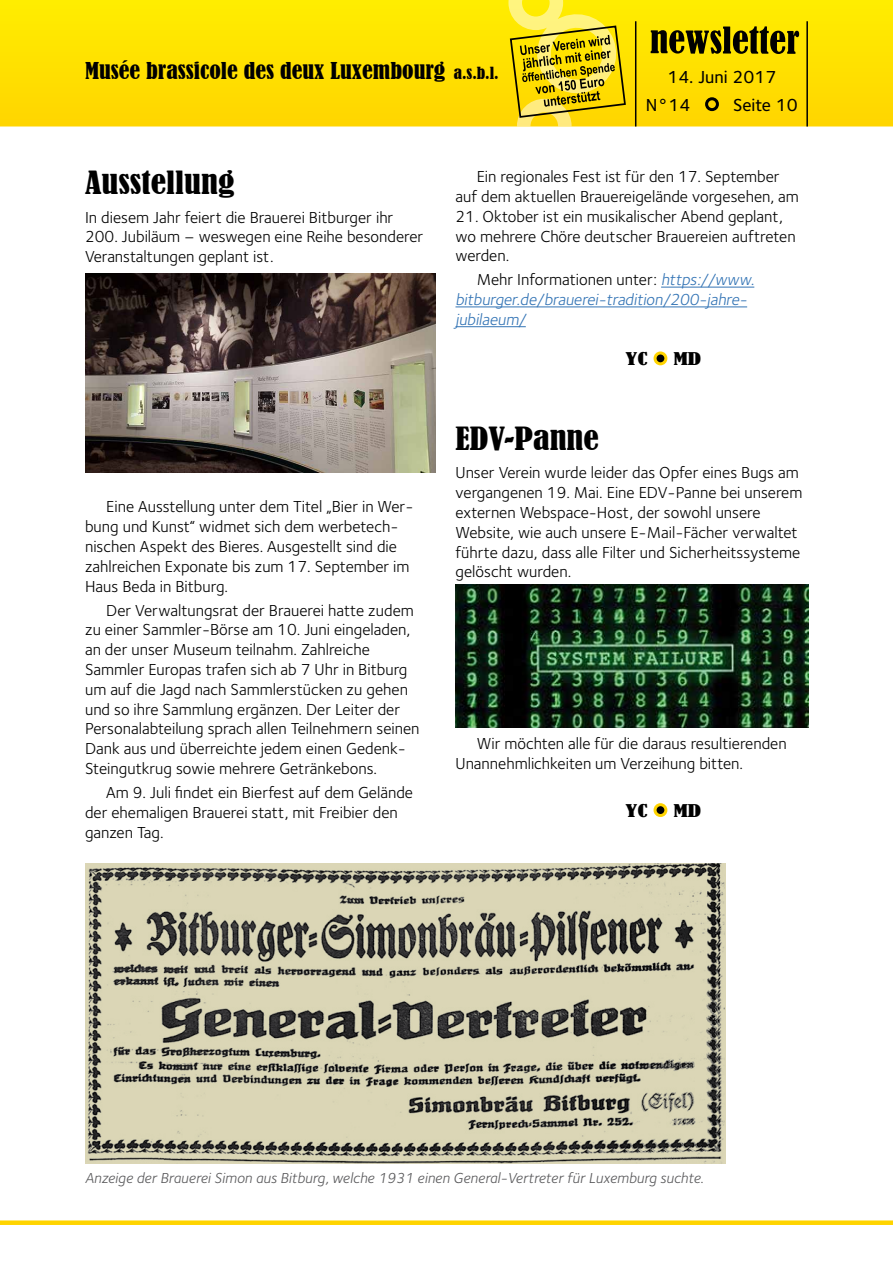
<style>
.page{position:relative;width:893px;height:1263px;background:#fff}
.page>*{position:absolute;margin:0;border:0;box-sizing:border-box;transform-origin:0 0}
.t1{font:condensed 30px "Bernard";color:#000;scale:1.15 1}
.t2{font:condensed 21.75px "Bernard";color:#000;scale:1.1 1}
.t3{font:18px/28.5px "Foundry Sterling Medium CE";color:#000}
.t4{font:16.5px/19.8px "Foundry Sterling Book CE";color:#000}
.t5{font:italic 16.5px/19.8px "Foundry Sterling";color:#3374b5}
.t6{font:condensed 16.5px "Bernard";color:#000;scale:1.5 1}
.t7{font:15px "Foundry Sterling Book Italic CE";color:#58585a}
.s1{font-size:15.75px}
.s2{font-family:"Foundry Sterling";font-style:italic;color:#3374b5}
</style>
<div class="page">
<svg style="left:0;top:0;width:893px;height:126px;background:#fee100"></svg>
<svg style="left:651px;top:26px;width:148px;height:28px;background:#7d7000"></svg>
<div style="left:707px;top:99px;width:10px;height:11px;background:#ffd400;border-radius:50%"></div>
<div style="left:705px;top:97px;width:14px;height:14px;border:3px solid #000;border-radius:50%"></div>
<div style="left:0;top:1220px;width:893px;height:5px;background:#ffd400"></div>
<hr style="left:806px;top:21px;width:2px;height:105px;background:#000">
<svg style="left:453px;top:66px;width:46px;height:14px"></svg>
<svg style="left:508px;top:0;width:129px;height:126px;background:#dbc41e"></svg>
<img style="left:85px;top:274px;width:351px;height:199px">
<hr style="left:661px;top:287px;width:93px;height:1px;background:#3374b5">
<hr style="left:455px;top:306px;width:292px;height:1px;background:#3374b5">
<hr style="left:455px;top:326px;width:71px;height:1px;background:#3374b5">
<div style="left:655px;top:353px;width:11px;height:11px;background:#000;border-radius:50%"></div>
<div style="left:654px;top:351px;width:13px;height:14px;border:3px solid #ffd400;border-radius:50%"></div>
<img style="left:455px;top:585px;width:353px;height:142px">
<div style="left:655px;top:805px;width:11px;height:10px;background:#000;border-radius:50%"></div>
<div style="left:654px;top:803px;width:13px;height:14px;border:3px solid #ffd400;border-radius:50%"></div>
<img style="left:85px;top:863px;width:640px;height:300px">
<h2 class="t2" style="left:85px;top:58px;width:378px">Musée brassicole des deux Luxembourg <span class="s1">a.s.b.l.</span></h2>
<p class="t3" style="left:646px;top:63px;width:132px;text-indent:21px">14. Juni 2017<br>N°14</p>
<p class="t3" style="left:733px;top:91px;width:66px">Seite 10</p>
<h1 class="t1" style="left:85px;top:165px;width:131px">Ausstellung</h1>
<p class="t4" style="left:85px;top:207px;width:340px">In diesem Jahr feiert die Brauerei Bitburger ihr<br>200. Jubiläum – weswegen eine Reihe besonderer<br>Veranstaltungen geplant ist.</p>
<p class="t4" style="left:85px;top:497px;width:330px;text-indent:21px">Eine Ausstellung unter dem Titel „Bier in Wer&shy;bung und Kunst“ widmet sich dem werbetech&shy;nischen Aspekt des Bieres. Ausgestellt sind die zahlreichen Exponate bis zum 17. September im Haus Beda in Bitburg.</p>
<p class="t4" style="left:85px;top:600px;width:336px;text-indent:21px">Der Verwaltungsrat der Brauerei hatte zudem zu einer Sammler-Börse am 10. Juni eingeladen, an der unser Museum teilnahm. Zahlreiche Sammler Europas trafen sich ab 7 Uhr in Bitburg um auf die Jagd nach Sammlerstücken zu gehen und so ihre Sammlung ergänzen. Der Leiter der Personalabteilung sprach allen Teilnehmern seinen Dank aus und überreichte jedem einen Gedenk-Steingutkrug sowie mehrere Getränkebons.</p>
<p class="t4" style="left:85px;top:783px;width:330px;text-indent:21px">Am 9. Juli findet ein Bierfest auf dem Gelände der ehemaligen Brauerei statt, mit Freibier den ganzen Tag.</p>
<p class="t4" style="left:455px;top:167px;width:345px;text-align:center">Ein regionales Fest ist für den 17. September<br>auf dem aktuellen Brauereigelände vorgesehen, am</p>
<p class="t4" style="left:455px;top:207px;width:342px">21. Oktober ist ein musikalischer Abend geplant, wo mehrere Chöre deutscher Brauereien auftreten werden.</p>
<p class="t4" style="left:477px;top:270px;width:283px">Mehr Informationen unter: <span class="s2">https://www.</span></p>
<p class="t5" style="left:455px;top:289px;width:297px">bitburger.de/brauerei-tradition/200-jahre&shy;jubilaeum/</p>
<p class="t6" style="left:626px;top:349px;width:16px">YC</p>
<p class="t6" style="left:673px;top:349px;width:20px">MD</p>
<h1 class="t1" style="left:455px;top:421px;width:126px">EDV-Panne</h1>
<p class="t4" style="left:455px;top:463px;width:348px">Unser Verein wurde leider das Opfer eines Bugs am vergangenen 19. Mai. Eine EDV-Panne bei unserem externen Webspace-Host, der sowohl unsere Website, wie auch unsere E-Mail-Fächer verwaltet führte dazu, dass alle Filter und Sicherheitssysteme gelöscht wurden.</p>
<p class="t4" style="left:455px;top:734px;width:333px;text-indent:21px">Wir möchten alle für die daraus resultierenden<br>Unannehmlichkeiten um Verzeihung bitten.</p>
<p class="t6" style="left:626px;top:801px;width:16px">YC</p>
<p class="t6" style="left:673px;top:801px;width:20px">MD</p>
<p class="t7" style="left:85px;top:1169px;width:620px">Anzeige der Brauerei Simon aus Bitburg, welche 1931 einen General-Vertreter für Luxemburg suchte.</p>
</div>
